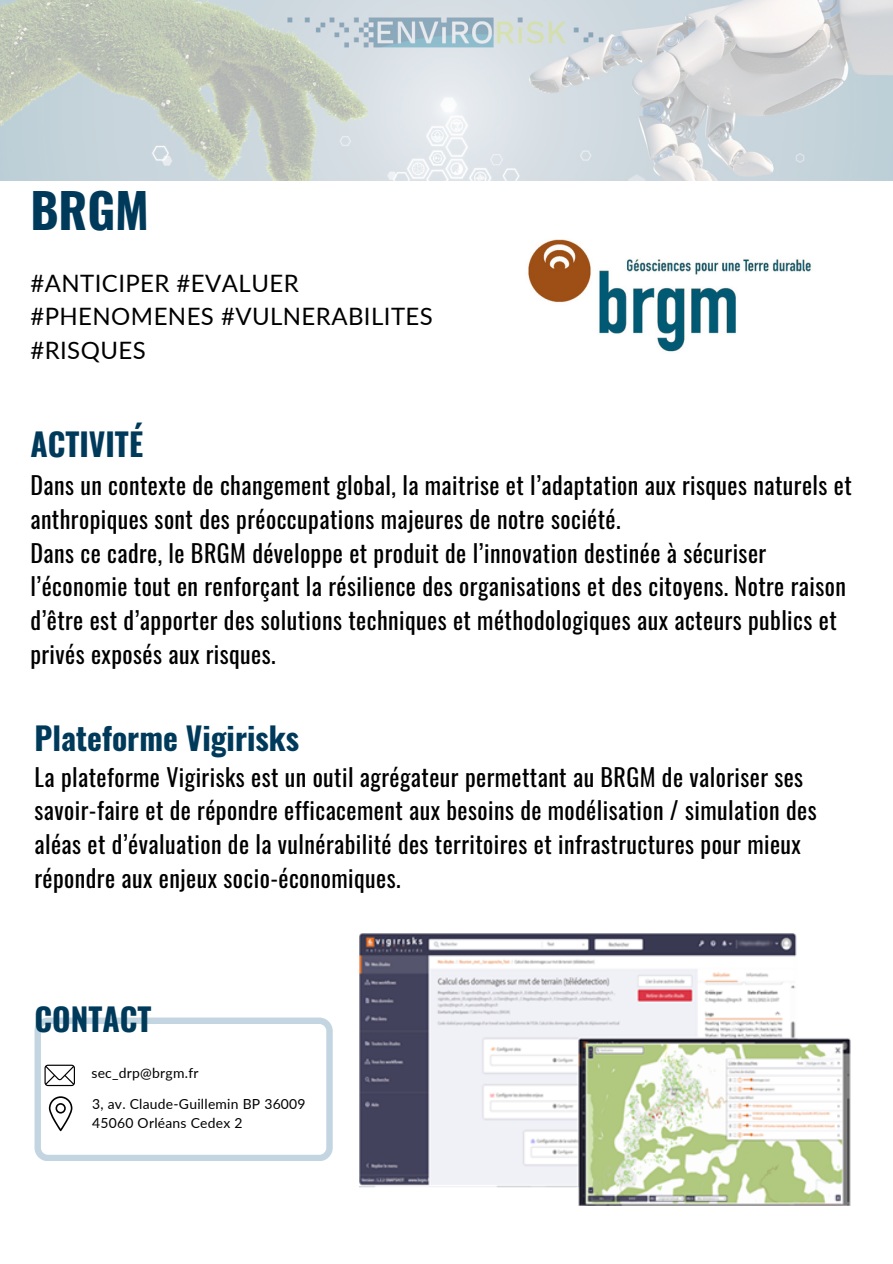
<style>
.page{position:relative;width:893px;height:1264px;background:#fff}
.page>*{position:absolute;margin:0;border:0;box-sizing:border-box;transform-origin:0 0}
.t1{font:700 48px "Oswald";color:#003a5b}
.t2{font:700 31.5px "Oswald";color:#003a5b}
.t3{font:24px/33.8px "Oswald";letter-spacing:.02em;color:#000}
.t4{font:24px/33.8px "Lato";letter-spacing:.02em;color:#000}
.t5{font:13.95px "Lato";letter-spacing:.02em;color:#000}
</style>
<div class="page">
<svg style="left:34px;top:1017px;width:299px;height:144px"></svg>
<img style="left:0;top:0;width:892px;height:180px">
<img style="left:285px;top:15px;width:320px;height:34px">
<img style="left:528px;top:239px;width:283px;height:113px">
<img style="left:359px;top:933px;width:492px;height:273px">
<p class="t1" style="left:30px;top:172px;width:120px">BRGM</p>
<p class="t4" style="left:30px;top:265px;width:404px">#ANTICIPER #EVALUER #PHENOMENES #VULNERABILITES #RISQUES</p>
<p class="t2" style="left:30px;top:419px;width:114px">ACTIVITÉ</p>
<p class="t3" style="left:30px;top:467px;width:822px">Dans un contexte de changement global, la maitrise et l’adaptation aux risques naturels et anthropiques sont des préoccupations majeures de notre société.</p>
<p class="t3" style="left:30px;top:535px;width:817px">Dans ce cadre, le BRGM développe et produit de l’innovation destinée à sécuriser l’économie tout en renforçant la résilience des organisations et des citoyens. Notre raison d’être est d’apporter des solutions techniques et méthodologiques aux acteurs publics et privés exposés aux risques.</p>
<p class="t2" style="left:34px;top:713px;width:266px">Plateforme Vigirisks</p>
<p class="t3" style="left:34px;top:759px;width:783px">La plateforme Vigirisks est un outil agrégateur permettant au BRGM de valoriser ses savoir-faire et de répondre efficacement aux besoins de modélisation / simulation des aléas et d’évaluation de la vulnérabilité des territoires et infrastructures pour mieux répondre aux enjeux socio-économiques.</p>
<p class="t2" style="left:34px;top:994px;width:118px">CONTACT</p>
<p class="t5" style="left:91px;top:1063px;width:109px">sec_drp@brgm.fr</p>
<p class="t5" style="left:92px;top:1095px;width:215px">3, av. Claude-Guillemin BP 36009</p>
<p class="t5" style="left:92px;top:1114px;width:152px">45060 Orléans Cedex 2</p>
</div>
